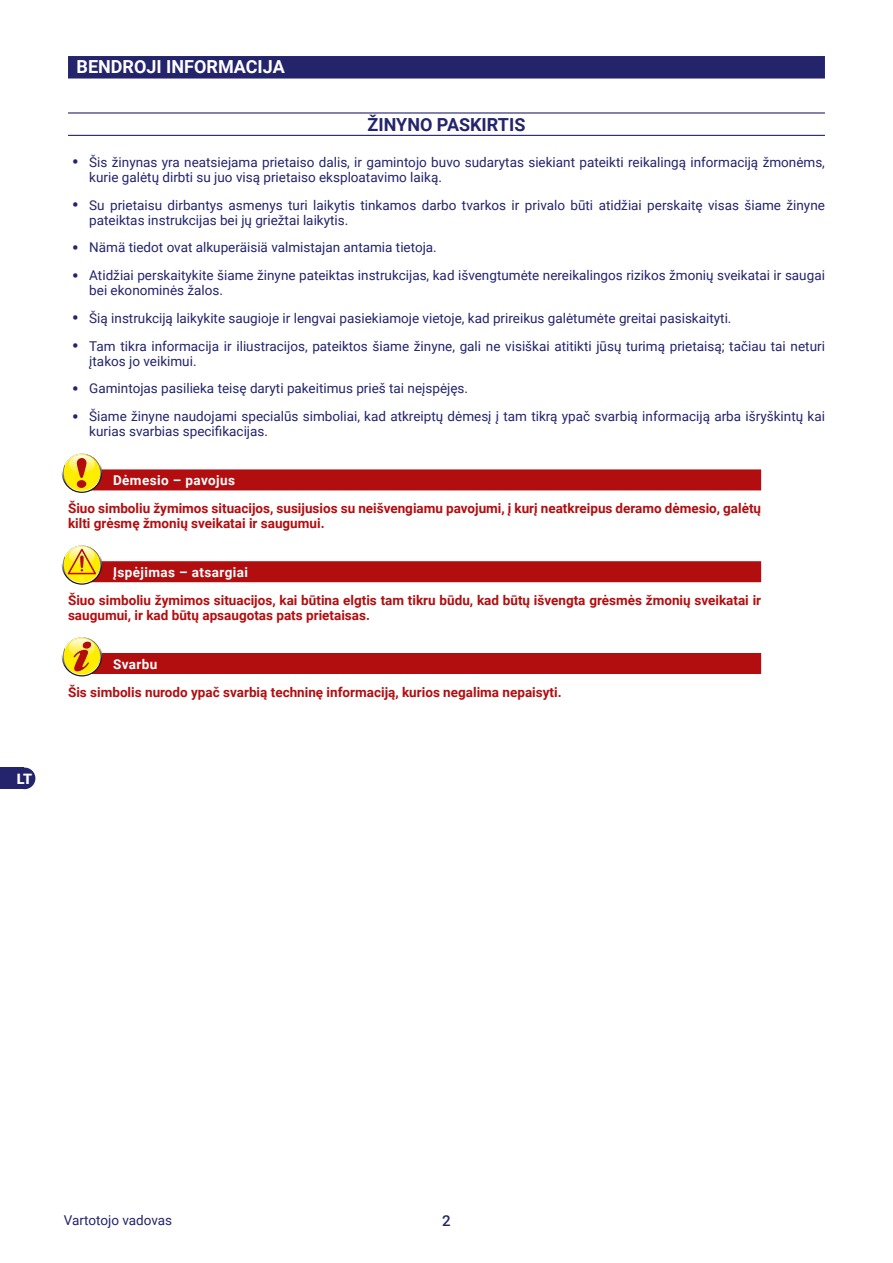
<style>
.page{position:relative;width:893px;height:1263px;background:#fff}
.page>*{position:absolute;margin:0;border:0;box-sizing:border-box;transform-origin:0 0}
.t1{font:700 18px "Roboto";color:#fff}
.t2{font:700 18px "Roboto";color:#24246c}
.t3{font:500 15px "Roboto";color:#24246c}
.t4{font:900 14.4px "Roboto";color:#fff}
.t5{font:13.5px/15px "Roboto";color:#24246c}
.t6{font:700 13.5px/15px "Roboto";color:#b20e10}
.t7{font:700 13.5px "Roboto";letter-spacing:.03em;color:#fff}
.s1{font-weight:700;font-size:18px}
</style>
<div class="page">
<div style="left:0;top:767px;width:24px;height:22px;background:#24246c"></div>
<div style="left:14px;top:767px;width:21px;height:22px;background:#24246c;border-radius:50%"></div>
<div style="left:68px;top:56px;width:757px;height:23px;background:#24246c"></div>
<hr style="left:68px;top:112px;width:757px;height:2px;background:#24246c">
<hr style="left:68px;top:135px;width:757px;height:1px;background:#24246c">
<div style="left:72px;top:469px;width:689px;height:21px;background:#b20e10"></div>
<svg style="left:62px;top:452px;width:40px;height:41px"></svg>
<svg style="left:63px;top:454px;width:38px;height:38px"></svg>
<svg style="left:64px;top:454px;width:36px;height:37px"></svg>
<svg style="left:65px;top:454px;width:34px;height:34px"></svg>
<div style="left:72px;top:561px;width:689px;height:21px;background:#b20e10"></div>
<svg style="left:62px;top:544px;width:40px;height:41px"></svg>
<svg style="left:63px;top:545px;width:38px;height:38px"></svg>
<svg style="left:64px;top:546px;width:36px;height:37px"></svg>
<svg style="left:65px;top:545px;width:34px;height:29px"></svg>
<div style="left:72px;top:653px;width:689px;height:21px;background:#b20e10"></div>
<svg style="left:62px;top:636px;width:40px;height:40px"></svg>
<svg style="left:63px;top:637px;width:38px;height:38px"></svg>
<svg style="left:64px;top:638px;width:36px;height:36px"></svg>
<svg style="left:65px;top:637px;width:34px;height:34px"></svg>
<p class="t4" style="left:17px;top:769px;width:17px">LT</p>
<h1 class="t1" style="left:77px;top:54px;width:210px">BENDROJI INFORMACIJA</h1>
<h1 class="t2" style="left:368px;top:112px;width:159px">ŽINYNO PASKIRTIS</h1>
<p class="t5" style="left:89px;top:154px;width:737px;text-indent:-17px"><span class="s1">•</span> Šis žinynas yra neatsiejama prietaiso dalis, ir gamintojo buvo sudarytas siekiant pateikti reikalingą informaciją žmonėms, kurie galėtų dirbti su juo visą prietaiso eksploatavimo laiką.</p>
<p class="t5" style="left:89px;top:197px;width:737px;text-indent:-17px"><span class="s1">•</span> Su prietaisu dirbantys asmenys turi laikytis tinkamos darbo tvarkos ir privalo būti atidžiai perskaitę visas šiame žinyne pateiktas instrukcijas bei jų griežtai laikytis.</p>
<p class="t5" style="left:72px;top:240px;width:366px"><span class="s1">•</span> Nämä tiedot ovat alkuperäisiä valmistajan antamia tietoja.</p>
<p class="t5" style="left:89px;top:267px;width:737px;text-indent:-17px"><span class="s1">•</span> Atidžiai perskaitykite šiame žinyne pateiktas instrukcijas, kad išvengtumėte nereikalingos rizikos žmonių sveikatai ir saugai bei ekonominės žalos.</p>
<p class="t5" style="left:72px;top:310px;width:661px"><span class="s1">•</span> Šią instrukciją laikykite saugioje ir lengvai pasiekiamoje vietoje, kad prireikus galėtumėte greitai pasiskaityti.</p>
<p class="t5" style="left:89px;top:338px;width:737px;text-indent:-17px"><span class="s1">•</span> Tam tikra informacija ir iliustracijos, pateiktos šiame žinyne, gali ne visiškai atitikti jūsų turimą prietaisą; tačiau tai neturi įtakos jo veikimui.</p>
<p class="t5" style="left:72px;top:381px;width:397px"><span class="s1">•</span> Gamintojas pasilieka teisę daryti pakeitimus prieš tai neįspėjęs.</p>
<p class="t5" style="left:89px;top:408px;width:737px;text-indent:-17px"><span class="s1">•</span> Šiame žinyne naudojami specialūs simboliai, kad atkreiptų dėmesį į tam tikrą ypač svarbią informaciją arba išryškintų kai kurias svarbias specifikacijas.</p>
<p class="t7" style="left:113px;top:471px;width:124px">Dėmesio – pavojus</p>
<p class="t6" style="left:68px;top:500px;width:695px">Šiuo simboliu žymimos situacijos, susijusios su neišvengiamu pavojumi, į kurį neatkreipus deramo dėmesio, galėtų kilti grėsmę žmonių sveikatai ir saugumui.</p>
<p class="t7" style="left:113px;top:563px;width:136px">Įspėjimas – atsargiai</p>
<p class="t6" style="left:68px;top:592px;width:695px">Šiuo simboliu žymimos situacijos, kai būtina elgtis tam tikru būdu, kad būtų išvengta grėsmės žmonių sveikatai ir saugumui, ir kad būtų apsaugotas pats prietaisas.</p>
<p class="t7" style="left:113px;top:654px;width:46px">Svarbu</p>
<p class="t6" style="left:68px;top:684px;width:495px">Šis simbolis nurodo ypač svarbią techninę informaciją, kurios negalima nepaisyti.</p>
<p class="t5" style="left:64px;top:1212px;width:110px">Vartotojo vadovas</p>
<p class="t3" style="left:442px;top:1210px;width:10px">2</p>
</div>
